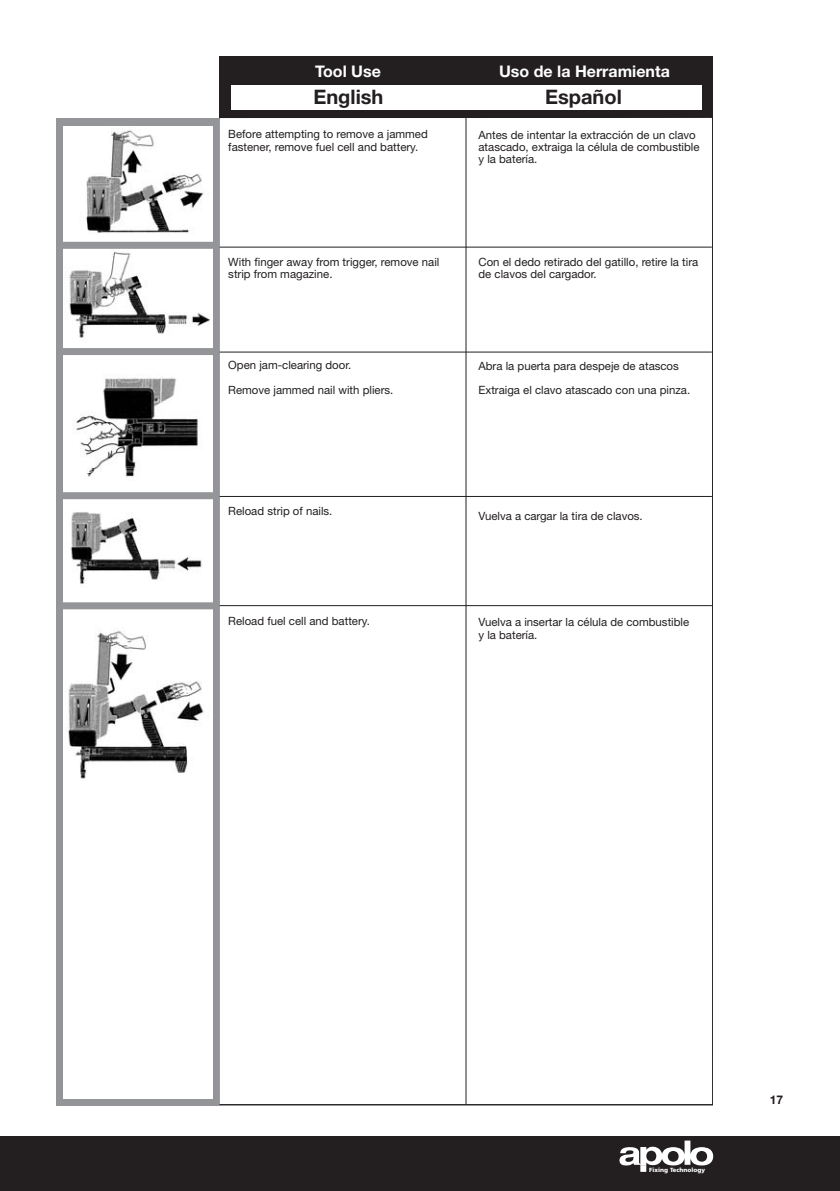
<style>
.page{position:relative;width:840px;height:1191px;background:#fff}
.page>*{position:absolute;margin:0;border:0;box-sizing:border-box;transform-origin:0 0}
.t1{font:700 20px "Helvetica Neue";color:#231f20}
.t2{font:700 16px "Helvetica Neue";color:#fff}
.t3{font:700 12px "Helvetica Neue";color:#231f20}
.t4{font:11.4px/12.2px "Helvetica Neue";color:#231f20}
.t5{font:900 6px "Frutiger";color:#fff}
</style>
<div class="page">
<div style="left:0;top:1136px;width:839px;height:55px;background:#231f20"></div>
<svg style="left:619px;top:1140px;width:93px;height:32px"></svg>
<div style="left:219px;top:57px;width:493px;height:61px;background:#231f20"></div>
<div style="left:231px;top:85px;width:470px;height:25px;background:#fff"></div>
<div style="left:57px;top:118px;width:655px;height:987px;background:#939598"></div>
<div style="left:63px;top:126px;width:150px;height:972px;background:#fff"></div>
<img style="left:64px;top:128px;width:149px;height:651px">
<div style="left:219px;top:118px;width:492px;height:986px;background:#fff"></div>
<hr style="left:219px;top:247px;width:492px;height:1px;background:#231f20">
<hr style="left:219px;top:351px;width:492px;height:1px;background:#231f20">
<hr style="left:219px;top:496px;width:492px;height:1px;background:#231f20">
<hr style="left:219px;top:605px;width:492px;height:1px;background:#231f20">
<hr style="left:465px;top:118px;width:1px;height:986px;background:#231f20">
<div style="left:60px;top:242px;width:157px;height:7px;background:#939598"></div>
<div style="left:60px;top:348px;width:157px;height:7px;background:#939598"></div>
<div style="left:60px;top:492px;width:157px;height:7px;background:#939598"></div>
<div style="left:60px;top:602px;width:157px;height:7px;background:#939598"></div>
<h2 class="t2" style="left:315px;top:61px;width:67px">Tool Use</h2>
<h2 class="t2" style="left:499px;top:61px;width:172px">Uso de la Herramienta</h2>
<h1 class="t1" style="left:313px;top:84px;width:71px">English</h1>
<h1 class="t1" style="left:545px;top:84px;width:78px">Español</h1>
<p class="t4" style="left:478px;top:128px;width:222px">Antes de intentar la extracción de un clavo atascado, extraiga la célula de combustible y la batería.</p>
<p class="t4" style="left:228px;top:128px;width:201px">Before attempting to remove a jammed fastener, remove fuel cell and battery.</p>
<p class="t4" style="left:228px;top:256px;width:212px">With finger away from trigger, remove nail strip from magazine.</p>
<p class="t4" style="left:228px;top:353px;width:166px;line-height:24.4px">Open jam-clearing door.<br>Remove jammed nail with pliers.</p>
<p class="t4" style="left:478px;top:256px;width:221px">Con el dedo retirado del gatillo, retire la tira de clavos del cargador.</p>
<p class="t4" style="left:478px;top:353px;width:213px;line-height:24.4px">Abra la puerta para despeje de atascos<br>Extraiga el clavo atascado con una pinza.</p>
<p class="t4" style="left:228px;top:505px;width:106px">Reload strip of nails.</p>
<p class="t4" style="left:228px;top:614px;width:143px">Reload fuel cell and battery.</p>
<p class="t4" style="left:478px;top:509px;width:166px">Vuelva a cargar la tira de clavos.</p>
<p class="t4" style="left:478px;top:616px;width:212px">Vuelva a insertar la célula de combustible y la batería.</p>
<p class="t5" style="left:648px;top:1166px;width:57px">Fixing Technology</p>
<p class="t3" style="left:769px;top:1091px;width:15px">17</p>
</div>
